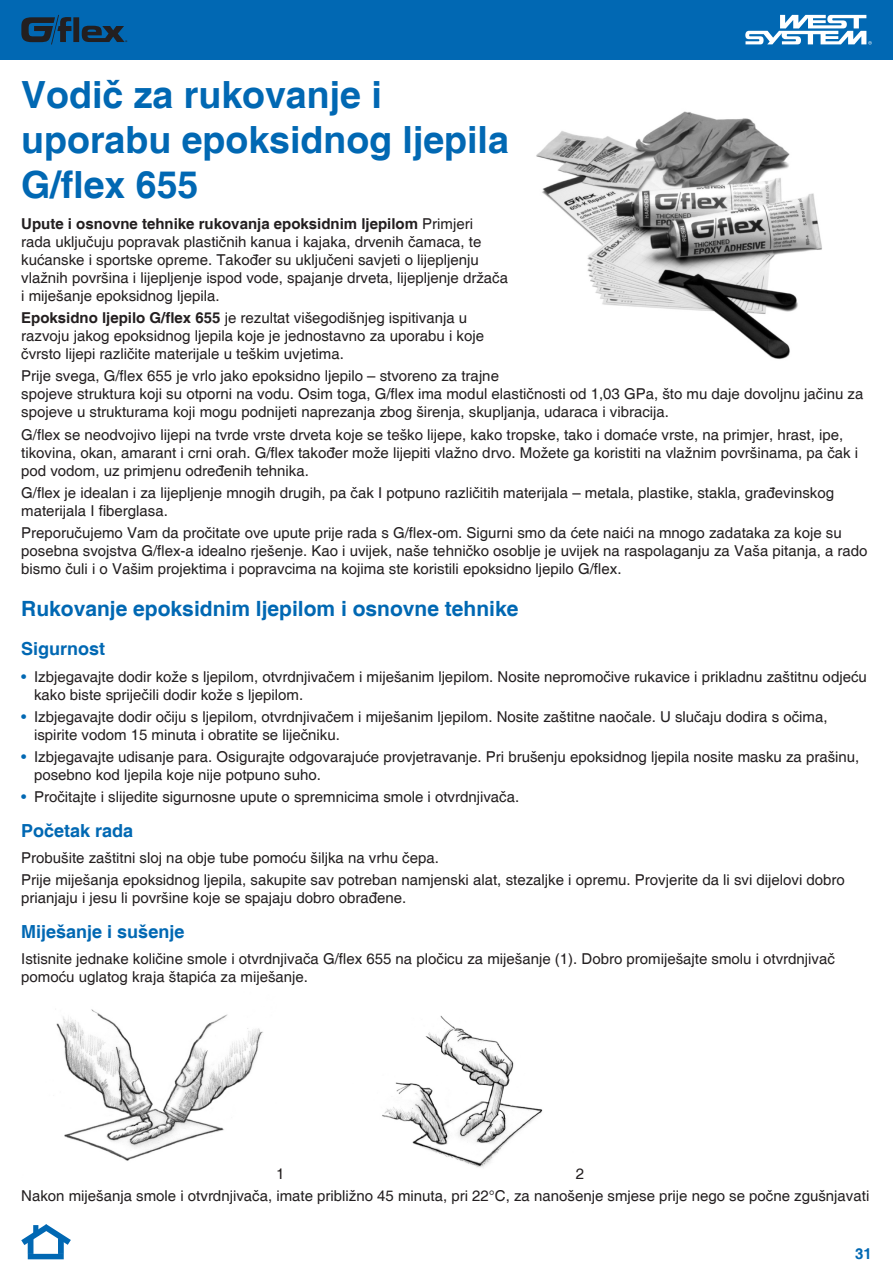
<style>
.page{position:relative;width:893px;height:1263px;background:#fff}
.page>*{position:absolute;margin:0;border:0;box-sizing:border-box;transform-origin:0 0}
.t1{font:700 37.5px/45px "Helvetica";color:#0168b3}
.t2{font:700 21px "Helvetica";color:#0168b3}
.t3{font:700 18px "Helvetica";color:#0168b3}
.t4{font:15px/18px "Helvetica";color:#231f20}
.t5{font:700 15px "Helvetica";color:#0168b3}
.t6{font:600 5.4px "Myriad Pro";color:#231f20}
.s1{font-weight:700}
.s2{color:#0168b3}
</style>
<div class="page">
<div style="left:0;top:0;width:893px;height:60px;background:#0168b3"></div>
<svg style="left:745px;top:15px;width:127px;height:30px"></svg>
<svg style="left:21px;top:15px;width:104px;height:29px"></svg>
<div style="left:28px;top:1238px;width:5px;height:16px;background:#0168b3"></div>
<svg style="left:21px;top:1224px;width:50px;height:26px"></svg>
<div style="left:28px;top:1254px;width:36px;height:5px;background:#0168b3"></div>
<div style="left:58px;top:1238px;width:6px;height:16px;background:#0168b3"></div>
<img style="left:56px;top:1009px;width:207px;height:152px">
<img style="left:382px;top:1016px;width:161px;height:152px">
<img style="left:536px;top:111px;width:286px;height:249px">
<p class="t6" style="left:125px;top:38px;width:4px">®</p>
<h1 class="t1" style="left:21px;top:74px;width:489px">Vodič za rukovanje i uporabu epoksidnog ljepila<br>G/flex 655</h1>
<p class="t4" style="left:21px;top:215px;width:488px"><span class="s1">Upute i osnovne tehnike rukovanja epoksidnim ljepilom</span> Primjeri<br>rada uključuju popravak plastičnih kanua i kajaka, drvenih čamaca, te kućanske i sportske opreme. Također su uključeni savjeti o lijepljenju vlažnih površina i lijepljenje ispod vode, spajanje drveta, lijepljenje držača i miješanje epoksidnog ljepila.</p>
<p class="t4" style="left:21px;top:309px;width:464px"><span class="s1">Epoksidno ljepilo G/flex 655</span> je rezultat višegodišnjeg ispitivanja u razvoju jakog epoksidnog ljepila koje je jednostavno za uporabu i koje čvrsto lijepi različite materijale u teškim uvjetima.</p>
<p class="t4" style="left:21px;top:368px;width:844px">Prije svega, G/flex 655 je vrlo jako epoksidno ljepilo – stvoreno za trajne<br>spojeve struktura koji su otporni na vodu. Osim toga, G/flex ima modul elastičnosti od 1,03 GPa, što mu daje dovoljnu jačinu za spojeve u strukturama koji mogu podnijeti naprezanja zbog širenja, skupljanja, udaraca i vibracija.</p>
<p class="t4" style="left:21px;top:426px;width:838px">G/flex se neodvojivo lijepi na tvrde vrste drveta koje se teško lijepe, kako tropske, tako i domaće vrste, na primjer, hrast, ipe, tikovina, okan, amarant i crni orah. G/flex također može lijepiti vlažno drvo. Možete ga koristiti na vlažnim površinama, pa čak i pod vodom, uz primjenu određenih tehnika.</p>
<p class="t4" style="left:21px;top:484px;width:814px">G/flex je idealan i za lijepljenje mnogih drugih, pa čak I potpuno različitih materijala – metala, plastike, stakla, građevinskog materijala I fiberglasa.</p>
<p class="t4" style="left:21px;top:524px;width:848px">Preporučujemo Vam da pročitate ove upute prije rada s G/flex-om. Sigurni smo da ćete naići na mnogo zadataka za koje su posebna svojstva G/flex-a idealno rješenje. Kao i uvijek, naše tehničko osoblje je uvijek na raspolaganju za Vaša pitanja, a rado bismo čuli i o Vašim projektima i popravcima na kojima ste koristili epoksidno ljepilo G/flex.</p>
<h2 class="t2" style="left:21px;top:596px;width:499px">Rukovanje epoksidnim ljepilom i osnovne tehnike</h2>
<p class="t3" style="left:21px;top:638px;width:86px">Sigurnost</p>
<p class="t4" style="left:34px;top:668px;width:834px;text-indent:-13px"><span class="s2">•</span> Izbjegavajte dodir kože s ljepilom, otvrdnjivačem i miješanim ljepilom. Nosite nepromočive rukavice i prikladnu zaštitnu odjeću kako biste spriječili dodir kože s ljepilom.</p>
<p class="t4" style="left:34px;top:708px;width:795px;text-indent:-13px"><span class="s2">•</span> Izbjegavajte dodir očiju s ljepilom, otvrdnjivačem i miješanim ljepilom. Nosite zaštitne naočale. U slučaju dodira s očima, ispirite vodom 15 minuta i obratite se liječniku.</p>
<p class="t4" style="left:34px;top:748px;width:827px;text-indent:-13px"><span class="s2">•</span> Izbjegavajte udisanje para. Osigurajte odgovarajuće provjetravanje. Pri brušenju epoksidnog ljepila nosite masku za prašinu, posebno kod ljepila koje nije potpuno suho.</p>
<p class="t4" style="left:21px;top:788px;width:499px"><span class="s2">•</span> Pročitajte i slijedite sigurnosne upute o spremnicima smole i otvrdnjivača.</p>
<p class="t3" style="left:21px;top:819px;width:114px">Početak rada</p>
<p class="t4" style="left:21px;top:847px;width:825px;line-height:22.2px">Probušite zaštitni sloj na obje tube pomoću šiljka na vrhu čepa.<br>Prije miješanja epoksidnog ljepila, sakupite sav potreban namjenski alat, stezaljke i opremu. Provjerite da li svi dijelovi dobro</p>
<p class="t4" style="left:21px;top:890px;width:387px">prianjaju i jesu li površine koje se spajaju dobro obrađene.</p>
<p class="t3" style="left:21px;top:920px;width:165px">Miješanje i sušenje</p>
<p class="t4" style="left:21px;top:950px;width:815px">Istisnite jednake količine smole i otvrdnjivača G/flex 655 na pločicu za miješanje (1). Dobro promiješajte smolu i otvrdnjivač pomoću uglatog kraja štapića za miješanje.</p>
<p class="t4" style="left:21px;top:1163px;width:849px;line-height:22.2px;text-indent:555px">2<br>Nakon miješanja smole i otvrdnjivača, imate približno 45 minuta, pri 22°C, za nanošenje smjese prije nego se počne zgušnjavati</p>
<p class="t4" style="left:276px;top:1165px;width:10px">1</p>
<p class="t5" style="left:855px;top:1244px;width:18px">31</p>
</div>
